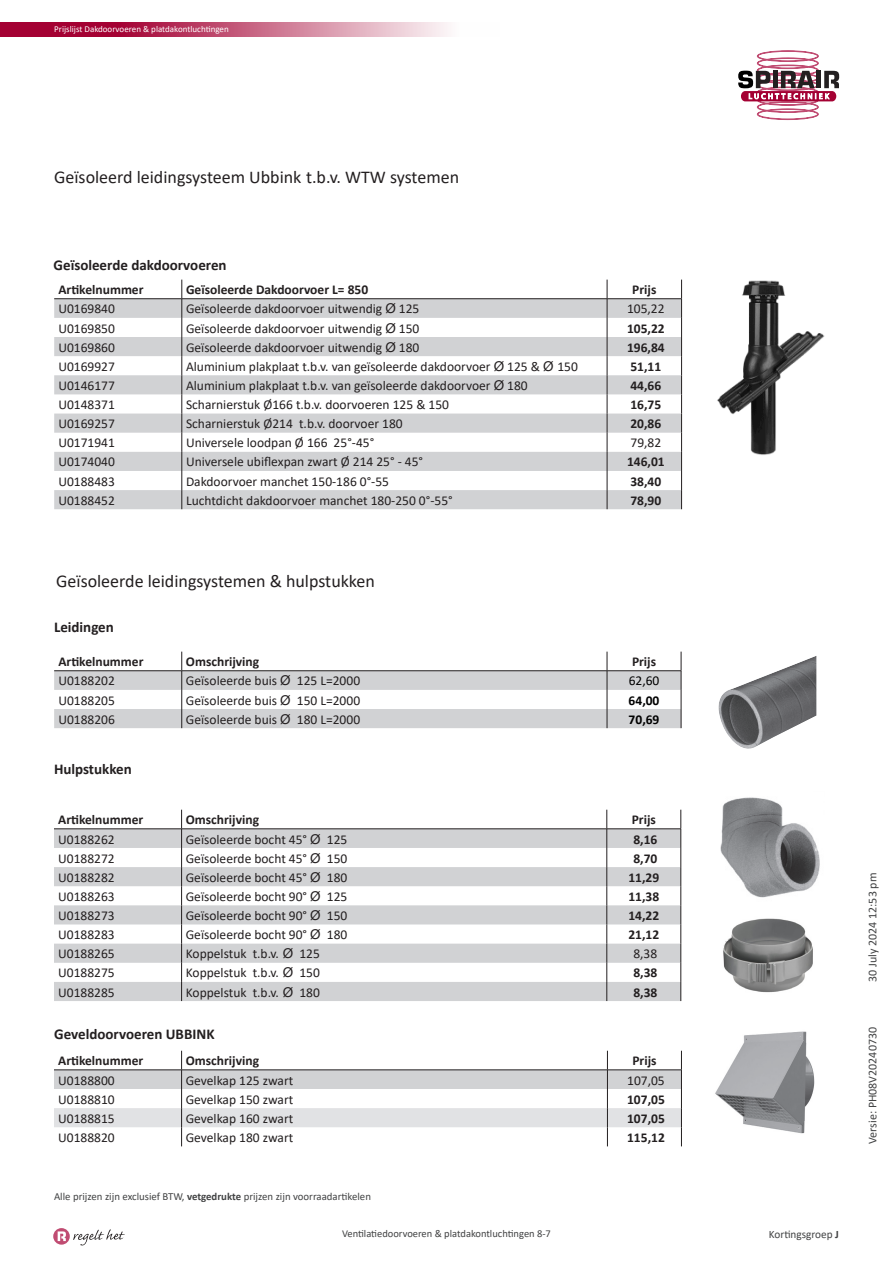
<style>
.page{position:relative;width:893px;height:1263px;background:#fff}
.page>*{position:absolute;margin:0;border:0;box-sizing:border-box;transform-origin:0 0}
.Standaard{font:18px "Calibri";color:#231f20}
.tabel{font:700 15px "Calibri";color:#231f20}
.tabel-2{font:13.5px "Calibri";color:#231f20}
.kop{font:13.5px "Calibri";color:#231f20}
.tabel-3{font:700 13.5px "Calibri";color:#231f20}
.Standaard-2{font:13.5px "Calibri";color:#231f20}
.kop-2{font:700 13.5px "Calibri";color:#231f20}
.Kop_6{font:700 13.5px "Calibri";color:#231f20}
.tabel-4{font:700 13.5px "Calibri";color:#000}
.tabel-5{font:13.5px "Calibri";color:#000}
.t1{font:12px "Calibri";color:#414243}
.t2{font:11.25px "Calibri";color:#414243}
.t3{font:10.8px "Calibri";color:#414243}
.t4{font:10.5px "Calibri";color:#414243}
.t5{font:9px "Calibri";color:#fff}
.s1{font-family:"Arial"}
.s2{font-weight:700}
</style>
<div class="page">
<svg style="left:738px;top:51px;width:101px;height:69px"></svg>
<svg style="left:0;top:22px;width:448px;height:15px;background:#c35a7a"></svg>
<svg style="left:54px;top:652px;width:628px;height:76px"></svg>
<hr style="left:54px;top:670px;width:128px;height:1px;background:#231f20">
<hr style="left:182px;top:670px;width:425px;height:1px;background:#231f20">
<hr style="left:607px;top:670px;width:74px;height:1px;background:#231f20">
<svg style="left:54px;top:829px;width:627px;height:172px;fill:#d1d2d4"></svg>
<hr style="left:54px;top:828px;width:128px;height:1px;background:#231f20">
<hr style="left:182px;top:828px;width:425px;height:1px;background:#231f20">
<hr style="left:607px;top:828px;width:74px;height:1px;background:#231f20">
<svg style="left:181px;top:810px;width:1px;height:191px"></svg>
<svg style="left:607px;top:810px;width:1px;height:191px"></svg>
<svg style="left:681px;top:810px;width:1px;height:191px"></svg>
<svg style="left:54px;top:1051px;width:628px;height:95px"></svg>
<img style="left:715px;top:1031px;width:100px;height:103px">
<svg style="left:54px;top:299px;width:627px;height:210px;fill:#d1d2d4"></svg>
<hr style="left:54px;top:298px;width:128px;height:1px;background:#231f20">
<hr style="left:182px;top:298px;width:425px;height:1px;background:#231f20">
<hr style="left:607px;top:298px;width:75px;height:1px;background:#231f20">
<svg style="left:681px;top:280px;width:1px;height:229px"></svg>
<svg style="left:182px;top:280px;width:1px;height:229px"></svg>
<svg style="left:607px;top:280px;width:1px;height:229px"></svg>
<img style="left:718px;top:656px;width:98px;height:93px">
<img style="left:720px;top:797px;width:100px;height:101px">
<img style="left:723px;top:918px;width:90px;height:75px">
<svg style="left:53px;top:1228px;width:17px;height:16px"></svg>
<svg style="left:58px;top:1231px;width:8px;height:10px"></svg>
<svg style="left:73px;top:1229px;width:52px;height:16px"></svg>
<img style="left:717px;top:280px;width:108px;height:175px">
<p class="t5" style="left:54px;top:23px;width:176px">Prijslijst Dakdoorvoeren &amp; platdakontluchtingen</p>
<p class="Standaard" style="left:54px;top:165px;width:406px">Geïsoleerd leidingsysteem Ubbink t.b.v. WTW systemen</p>
<p class="tabel" style="left:54px;top:254px;width:175px">Geïsoleerde dakdoorvoeren</p>
<p class="kop-2" style="left:58px;top:280px;width:87px">Artikelnummer</p>
<p class="Kop_6" style="left:186px;top:280px;width:184px">Geïsoleerde Dakdoorvoer L= 850</p>
<p class="kop-2" style="left:632px;top:280px;width:26px">Prijs</p>
<p class="kop" style="left:58px;top:300px;width:58px">U0169840</p>
<p class="tabel-2" style="left:186px;top:300px;width:235px">Geïsoleerde dakdoorvoer uitwendig <span class="s1">Ø</span> 125</p>
<p class="tabel-2" style="left:627px;top:300px;width:39px">105,22</p>
<p class="kop" style="left:58px;top:319px;width:58px">U0169850</p>
<p class="tabel-2" style="left:186px;top:319px;width:235px">Geïsoleerde dakdoorvoer uitwendig <span class="s1">Ø</span> 150</p>
<p class="tabel-3" style="left:627px;top:318px;width:39px">105,22</p>
<p class="kop" style="left:58px;top:338px;width:58px">U0169860</p>
<p class="tabel-2" style="left:186px;top:338px;width:235px">Geïsoleerde dakdoorvoer uitwendig <span class="s1">Ø</span> 180</p>
<p class="tabel-3" style="left:627px;top:338px;width:39px">196,84</p>
<p class="kop" style="left:58px;top:357px;width:58px">U0169927</p>
<p class="tabel-2" style="left:186px;top:357px;width:393px">Aluminium plakplaat t.b.v. van geïsoleerde dakdoorvoer <span class="s1">Ø</span> 125 &amp; <span class="s1">Ø</span> 150</p>
<p class="tabel-3" style="left:630px;top:357px;width:32px">51,11</p>
<p class="kop" style="left:58px;top:376px;width:58px">U0146177</p>
<p class="tabel-2" style="left:186px;top:376px;width:343px">Aluminium plakplaat t.b.v. van geïsoleerde dakdoorvoer <span class="s1">Ø</span> 180</p>
<p class="tabel-3" style="left:630px;top:376px;width:32px">44,66</p>
<p class="kop" style="left:58px;top:395px;width:58px">U0148371</p>
<p class="tabel-2" style="left:186px;top:395px;width:265px">Scharnierstuk Ø166 t.b.v. doorvoeren 125 &amp; 150</p>
<p class="tabel-3" style="left:630px;top:395px;width:32px">16,75</p>
<p class="kop" style="left:58px;top:414px;width:58px">U0169257</p>
<p class="tabel-2" style="left:186px;top:414px;width:218px">Scharnierstuk Ø214 t.b.v. doorvoer 180</p>
<p class="tabel-3" style="left:630px;top:414px;width:32px">20,86</p>
<p class="kop" style="left:58px;top:433px;width:58px">U0171941</p>
<p class="tabel-2" style="left:186px;top:433px;width:190px">Universele loodpan Ø 166 25°-45°</p>
<p class="tabel-2" style="left:630px;top:433px;width:32px">79,82</p>
<p class="kop" style="left:58px;top:453px;width:58px">U0174040</p>
<p class="tabel-2" style="left:186px;top:453px;width:239px">Universele ubiflexpan zwart Ø 214 25° - 45°</p>
<p class="tabel-3" style="left:627px;top:452px;width:39px">146,01</p>
<p class="kop" style="left:58px;top:472px;width:58px">U0188483</p>
<p class="tabel-2" style="left:186px;top:472px;width:205px">Dakdoorvoer manchet 150-186 0°-55</p>
<p class="tabel-3" style="left:630px;top:472px;width:32px">38,40</p>
<p class="kop" style="left:58px;top:491px;width:58px">U0188452</p>
<p class="tabel-2" style="left:186px;top:491px;width:268px">Luchtdicht dakdoorvoer manchet 180-250 0°-55°</p>
<p class="tabel-3" style="left:630px;top:491px;width:32px">78,90</p>
<p class="Standaard" style="left:56px;top:568px;width:320px">Geïsoleerde leidingsystemen &amp; hulpstukken</p>
<p class="tabel" style="left:54px;top:616px;width:61px">Leidingen</p>
<p class="kop-2" style="left:58px;top:652px;width:87px">Artikelnummer</p>
<p class="Kop_6" style="left:186px;top:652px;width:75px">Omschrijving</p>
<p class="kop-2" style="left:632px;top:652px;width:26px">Prijs</p>
<p class="kop" style="left:58px;top:672px;width:58px">U0188202</p>
<p class="Standaard-2" style="left:186px;top:672px;width:176px">Geïsoleerde buis <span class="s1">Ø</span> 125 L=2000</p>
<p class="tabel-5" style="left:629px;top:672px;width:32px">62,60</p>
<p class="kop" style="left:58px;top:691px;width:58px">U0188205</p>
<p class="Standaard-2" style="left:186px;top:691px;width:176px">Geïsoleerde buis <span class="s1">Ø</span> 150 L=2000</p>
<p class="tabel-4" style="left:629px;top:690px;width:32px">64,00</p>
<p class="kop" style="left:58px;top:710px;width:58px">U0188206</p>
<p class="Standaard-2" style="left:186px;top:710px;width:176px">Geïsoleerde buis <span class="s1">Ø</span> 180 L=2000</p>
<p class="tabel-4" style="left:629px;top:710px;width:32px">70,69</p>
<p class="tabel" style="left:54px;top:758px;width:79px">Hulpstukken</p>
<p class="kop-2" style="left:58px;top:810px;width:87px">Artikelnummer</p>
<p class="Kop_6" style="left:186px;top:810px;width:75px">Omschrijving</p>
<p class="kop-2" style="left:632px;top:810px;width:26px">Prijs</p>
<p class="kop" style="left:58px;top:830px;width:58px">U0188262</p>
<p class="tabel-2" style="left:186px;top:830px;width:163px">Geïsoleerde bocht 45° <span class="s1">Ø</span> 125</p>
<p class="tabel-3" style="left:633px;top:829px;width:26px">8,16</p>
<p class="kop" style="left:58px;top:849px;width:58px">U0188272</p>
<p class="tabel-2" style="left:186px;top:849px;width:163px">Geïsoleerde bocht 45° <span class="s1">Ø</span> 150</p>
<p class="tabel-3" style="left:633px;top:848px;width:26px">8,70</p>
<p class="kop" style="left:58px;top:868px;width:58px">U0188282</p>
<p class="tabel-2" style="left:186px;top:868px;width:163px">Geïsoleerde bocht 45° <span class="s1">Ø</span> 180</p>
<p class="tabel-3" style="left:628px;top:868px;width:32px">11,29</p>
<p class="kop" style="left:58px;top:887px;width:58px">U0188263</p>
<p class="tabel-2" style="left:186px;top:887px;width:163px">Geïsoleerde bocht 90° <span class="s1">Ø</span> 125</p>
<p class="tabel-3" style="left:628px;top:887px;width:32px">11,38</p>
<p class="kop" style="left:58px;top:906px;width:58px">U0188273</p>
<p class="tabel-2" style="left:186px;top:906px;width:163px">Geïsoleerde bocht 90° <span class="s1">Ø</span> 150</p>
<p class="tabel-3" style="left:628px;top:906px;width:32px">14,22</p>
<p class="kop" style="left:58px;top:925px;width:58px">U0188283</p>
<p class="tabel-2" style="left:186px;top:925px;width:163px">Geïsoleerde bocht 90° <span class="s1">Ø</span> 180</p>
<p class="tabel-3" style="left:628px;top:925px;width:32px">21,12</p>
<p class="kop" style="left:58px;top:944px;width:58px">U0188265</p>
<p class="tabel-2" style="left:186px;top:944px;width:136px">Koppelstuk t.b.v. <span class="s1">Ø</span> 125</p>
<p class="tabel-2" style="left:633px;top:944px;width:25px">8,38</p>
<p class="kop" style="left:58px;top:963px;width:58px">U0188275</p>
<p class="tabel-2" style="left:186px;top:963px;width:136px">Koppelstuk t.b.v. <span class="s1">Ø</span> 150</p>
<p class="tabel-3" style="left:633px;top:963px;width:26px">8,38</p>
<p class="kop" style="left:58px;top:983px;width:58px">U0188285</p>
<p class="tabel-2" style="left:186px;top:983px;width:136px">Koppelstuk t.b.v. <span class="s1">Ø</span> 180</p>
<p class="tabel-3" style="left:633px;top:982px;width:26px">8,38</p>
<p class="tabel" style="left:54px;top:1023px;width:162px">Geveldoorvoeren UBBINK</p>
<p class="kop-2" style="left:58px;top:1051px;width:87px">Artikelnummer</p>
<p class="Kop_6" style="left:186px;top:1051px;width:75px">Omschrijving</p>
<p class="kop-2" style="left:632px;top:1051px;width:26px">Prijs</p>
<p class="kop" style="left:58px;top:1071px;width:58px">U0188800</p>
<p class="tabel-2" style="left:186px;top:1071px;width:109px">Gevelkap 125 zwart</p>
<p class="tabel-2" style="left:627px;top:1071px;width:39px">107,05</p>
<p class="kop" style="left:58px;top:1090px;width:58px">U0188810</p>
<p class="tabel-2" style="left:186px;top:1090px;width:109px">Gevelkap 150 zwart</p>
<p class="tabel-3" style="left:627px;top:1089px;width:39px">107,05</p>
<p class="kop" style="left:58px;top:1109px;width:58px">U0188815</p>
<p class="tabel-2" style="left:186px;top:1109px;width:109px">Gevelkap 160 zwart</p>
<p class="tabel-3" style="left:627px;top:1109px;width:39px">107,05</p>
<p class="kop" style="left:58px;top:1128px;width:58px">U0188820</p>
<p class="tabel-2" style="left:186px;top:1128px;width:109px">Gevelkap 180 zwart</p>
<p class="tabel-3" style="left:627px;top:1128px;width:39px">115,12</p>
<p class="t3" style="left:54px;top:1189px;width:319px">Alle prijzen zijn exclusief BTW, <span class="s2">vetgedrukte</span> prijzen zijn voorraadartikelen</p>
<p class="t4" style="left:342px;top:1226px;width:210px">Ventilatiedoorvoeren &amp; platdakontluchtingen 8-7</p>
<p class="t1" style="left:864px;top:982px;width:111px;rotate:-90deg">30 July 2024 12:53 pm</p>
<p class="t1" style="left:864px;top:1144px;width:118px;rotate:-90deg">Versie: PH08V20240730</p>
<p class="t2" style="left:769px;top:1226px;width:72px">Kortingsgroep <span class="s2">J</span></p>
</div>
